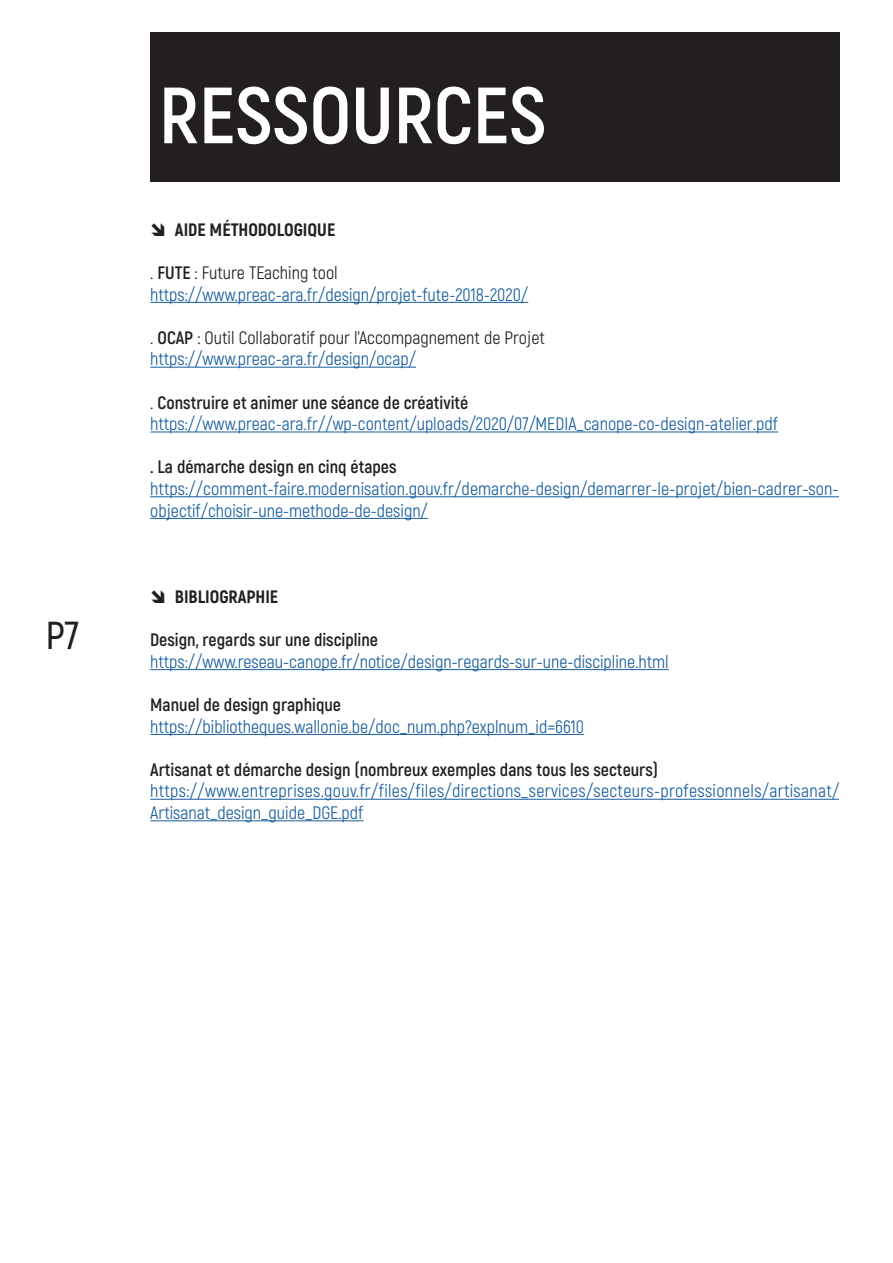
<style>
.page{position:relative;width:893px;height:1263px;background:#fff}
.page>*{position:absolute;margin:0;border:0;box-sizing:border-box;transform-origin:0 0}
.t1{font:700 79.5px "Akrobat";color:#fff}
.t2{font:600 39px "Akrobat";color:#231f20}
.t3{font:18px/21.6px "Akrobat";color:#175d9e}
.t4{font:700 18px "Akrobat";color:#231f20}
.t5{font:18px/21.6px "Akrobat";color:#231f20}
.t6{font:800 18px "Akrobat";color:#231f20}
.s1{color:#231f20}
.s2{font-weight:700;color:#231f20}
.s3{font-weight:700}
.s4{color:#175d9e}
</style>
<div class="page">
<hr style="left:150px;top:302px;width:378px;height:1px;background:#175d9e">
<hr style="left:150px;top:367px;width:266px;height:1px;background:#175d9e">
<hr style="left:150px;top:431px;width:628px;height:1px;background:#175d9e">
<hr style="left:150px;top:496px;width:689px;height:1px;background:#175d9e">
<hr style="left:150px;top:518px;width:278px;height:1px;background:#175d9e">
<hr style="left:150px;top:669px;width:519px;height:1px;background:#175d9e">
<hr style="left:150px;top:734px;width:434px;height:1px;background:#175d9e">
<hr style="left:150px;top:799px;width:689px;height:1px;background:#175d9e">
<hr style="left:150px;top:820px;width:213px;height:1px;background:#175d9e">
<div style="left:150px;top:32px;width:689px;height:149px;background:#231f20"></div>
<h2 class="t2" style="left:46px;top:612px;width:35px">P7</h2>
<h1 class="t1" style="left:159px;top:66px;width:389px">RESSOURCES</h1>
<p class="t6" style="left:175px;top:218px;width:162px">AIDE MÉTHODOLOGIQUE</p>
<p class="t3" style="left:150px;top:262px;width:379px"><span class="s1">.</span> <span class="s2">FUTE</span> <span class="s1">: Future TEaching tool </span>https://www.preac-ara.fr/design/projet-fute-2018-2020/</p>
<p class="t5" style="left:150px;top:327px;width:396px">. <span class="s3">OCAP</span> : Outil Collaboratif pour l’Accompagnement de Projet <span class="s4">https://www.preac-ara.fr/design/ocap/</span></p>
<p class="t3" style="left:150px;top:391px;width:629px"><span class="s1">.</span> <span class="s2">Construire et animer une séance de créativité </span>https://www.preac-ara.fr//wp-content/uploads/2020/07/MEDIA_canope-co-design-atelier.pdf</p>
<p class="t4" style="left:150px;top:456px;width:248px">. La démarche design en cinq étapes</p>
<p class="t3" style="left:150px;top:478px;width:690px">https://comment-faire.modernisation.gouv.fr/demarche-design/demarrer-le-projet/bien-cadrer-son&shy;objectif/choisir-une-methode-de-design/</p>
<p class="t6" style="left:175px;top:585px;width:105px">BIBLIOGRAPHIE</p>
<p class="t4" style="left:150px;top:629px;width:229px">Design, regards sur une discipline</p>
<p class="t3" style="left:150px;top:651px;width:520px">https://www.reseau-canope.fr/notice/design-regards-sur-une-discipline.html</p>
<p class="t4" style="left:150px;top:693px;width:192px">Manuel de design graphique</p>
<p class="t3" style="left:150px;top:715px;width:435px">https://bibliotheques.wallonie.be/doc_num.php?explnum_id=6610</p>
<p class="t4" style="left:150px;top:758px;width:509px">Artisanat et démarche design (nombreux exemples dans tous les secteurs)</p>
<p class="t3" style="left:150px;top:780px;width:691px">https://www.entreprises.gouv.fr/files/files/directions_services/secteurs-professionnels/artisanat/<br>Artisanat_design_guide_DGE.pdf</p>
</div>
